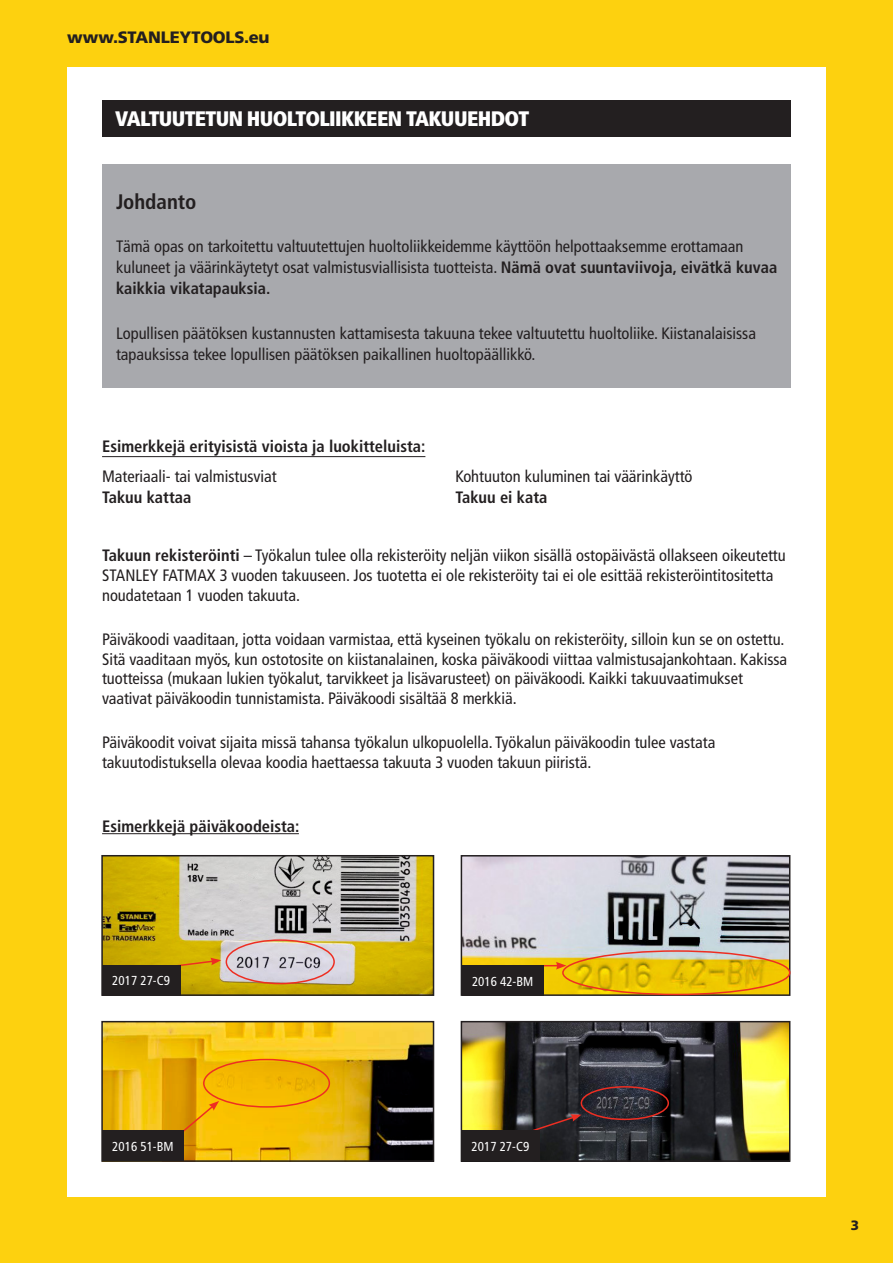
<style>
.page{position:relative;width:893px;height:1263px;background:#fdd10f}
.page>*{position:absolute;margin:0;border:0;box-sizing:border-box;transform-origin:0 0}
.Product_Desc_Header{font:900 condensed 21px "Frutiger LT Pro";letter-spacing:-.035em;color:#fff}
.Body_Copy_HEADER{font:700 condensed 21px "Frutiger LT Pro";color:#231f20}
.Body_Copy{font:condensed 16.5px/19.8px "Frutiger LT Pro";color:#231f20}
.Body_Copy-2{font:700 condensed 16.5px "Frutiger LT Pro";color:#231f20}
.Underlined_Sub_Head{font:700 condensed 16.5px "Frutiger LT Pro";color:#231f20}
.t1{font:900 16.5px "Frutiger LT Pro";letter-spacing:-.015em;color:#231f20}
.t2{font:900 13.5px "Frutiger LT Pro";color:#231f20}
.t3{font:condensed 13.05px "Frutiger LT Pro";color:#fff}
.s1{font-weight:700}
</style>
<div class="page">
<div style="left:67px;top:67px;width:758px;height:1129px;background:#fff"></div>
<div style="left:102px;top:164px;width:688px;height:224px;background:#a8a9ad"></div>
<img style="left:104px;top:858px;width:327px;height:135px">
<div style="left:101px;top:855px;width:333px;height:141px;border:2px solid #231f20"></div>
<div style="left:102px;top:100px;width:688px;height:36px;background:#231f20"></div>
<hr style="left:102px;top:456px;width:323px;height:1px;background:#231f20">
<img style="left:104px;top:1024px;width:327px;height:135px">
<div style="left:101px;top:1021px;width:333px;height:141px;border:2px solid #231f20"></div>
<img style="left:464px;top:858px;width:323px;height:135px">
<div style="left:461px;top:855px;width:329px;height:141px;border:2px solid #231f20"></div>
<img style="left:464px;top:1024px;width:323px;height:135px">
<div style="left:461px;top:1021px;width:329px;height:141px;border:2px solid #231f20"></div>
<div style="left:562px;top:950px;width:228px;height:45px;border:2px solid #ee2e22;border-radius:50%"></div>
<div style="left:581px;top:1086px;width:88px;height:34px;border:2px solid #ee2e22;border-radius:50%"></div>
<div style="left:203px;top:1059px;width:127px;height:49px;border:2px solid #ee2e22;border-radius:50%"></div>
<div style="left:226px;top:939px;width:109px;height:45px;border:2px solid #ee2e22;border-radius:50%"></div>
<hr style="left:102px;top:833px;width:197px;height:1px;background:#231f20">
<svg style="left:526px;top:1114px;width:56px;height:20px"></svg>
<svg style="left:174px;top:1101px;width:45px;height:38px;background:#e7a304"></svg>
<svg style="left:164px;top:958px;width:57px;height:11px"></svg>
<hr style="left:510px;top:965px;width:48px;height:1px;background:#ee2e22">
<svg style="left:556px;top:962px;width:10px;height:7px"></svg>
<div style="left:102px;top:965px;width:78px;height:30px;background:#231f20"></div>
<div style="left:462px;top:966px;width:82px;height:30px;background:#231f20"></div>
<div style="left:102px;top:1131px;width:82px;height:30px;background:#231f20"></div>
<div style="left:461px;top:1131px;width:78px;height:30px;background:#231f20"></div>
<p class="t1" style="left:67px;top:27px;width:204px">www.STANLEYTOOLS.eu</p>
<p class="Product_Desc_Header" style="left:115px;top:105px;width:416px">VALTUUTETUN HUOLTOLIIKKEEN TAKUUEHDOT</p>
<p class="Body_Copy_HEADER" style="left:116px;top:189px;width:82px">Johdanto</p>
<p class="Body_Copy" style="left:116px;top:235px;width:663px;line-height:21px">Tämä opas on tarkoitettu valtuutettujen huoltoliikkeidemme käyttöön helpottaaksemme erottamaan kuluneet ja väärinkäytetyt osat valmistusviallisista tuotteista. <span class="s1">Nämä ovat suuntaviivoja, eivätkä kuvaa kaikkia vikatapauksia.</span></p>
<p class="Body_Copy" style="left:116px;top:322px;width:641px;line-height:21px">Lopullisen päätöksen kustannusten kattamisesta takuuna tekee valtuutettu huoltoliike. Kiistanalaisissa tapauksissa tekee lopullisen päätöksen paikallinen huoltopäällikkö.</p>
<p class="Underlined_Sub_Head" style="left:102px;top:436px;width:325px">Esimerkkejä erityisistä vioista ja luokitteluista:</p>
<p class="Body_Copy" style="left:102px;top:466px;width:176px">Materiaali- tai valmistusviat</p>
<p class="Body_Copy-2" style="left:102px;top:487px;width:91px">Takuu kattaa</p>
<p class="Body_Copy" style="left:455px;top:466px;width:239px">Kohtuuton kuluminen tai väärinkäyttö</p>
<p class="Body_Copy-2" style="left:455px;top:487px;width:94px">Takuu ei kata</p>
<p class="Body_Copy" style="left:102px;top:546px;width:685px"><span class="s1">Takuun rekisteröinti</span> – Työkalun tulee olla rekisteröity neljän viikon sisällä ostopäivästä ollakseen oikeutettu<br>STANLEY FATMAX 3 vuoden takuuseen. Jos tuotetta ei ole rekisteröity tai ei ole esittää rekisteröintitositetta noudatetaan 1 vuoden takuuta.</p>
<p class="Body_Copy" style="left:102px;top:629px;width:687px">Päiväkoodi vaaditaan, jotta voidaan varmistaa, että kyseinen työkalu on rekisteröity, silloin kun se on ostettu.<br>Sitä vaaditaan myös, kun ostotosite on kiistanalainen, koska päiväkoodi viittaa valmistusajankohtaan. Kakissa tuotteissa (mukaan lukien työkalut, tarvikkeet ja lisävarusteet) on päiväkoodi. Kaikki takuuvaatimukset vaativat päiväkoodin tunnistamista. Päiväkoodi sisältää 8 merkkiä.</p>
<p class="Body_Copy" style="left:102px;top:732px;width:615px">Päiväkoodit voivat sijaita missä tahansa työkalun ulkopuolella. Työkalun päiväkoodin tulee vastata takuutodistuksella olevaa koodia haettaessa takuuta 3 vuoden takuun piiristä.</p>
<p class="Body_Copy-2" style="left:102px;top:816px;width:199px">Esimerkkejä päiväkoodeista:</p>
<p class="t3" style="left:112px;top:973px;width:59px">2017 27-C9</p>
<p class="t3" style="left:472px;top:973px;width:63px">2016 42-BM</p>
<p class="t3" style="left:112px;top:1139px;width:63px">2016 51-BM</p>
<p class="t3" style="left:472px;top:1139px;width:59px">2017 27-C9</p>
<p class="t2" style="left:851px;top:1217px;width:10px">3</p>
</div>
